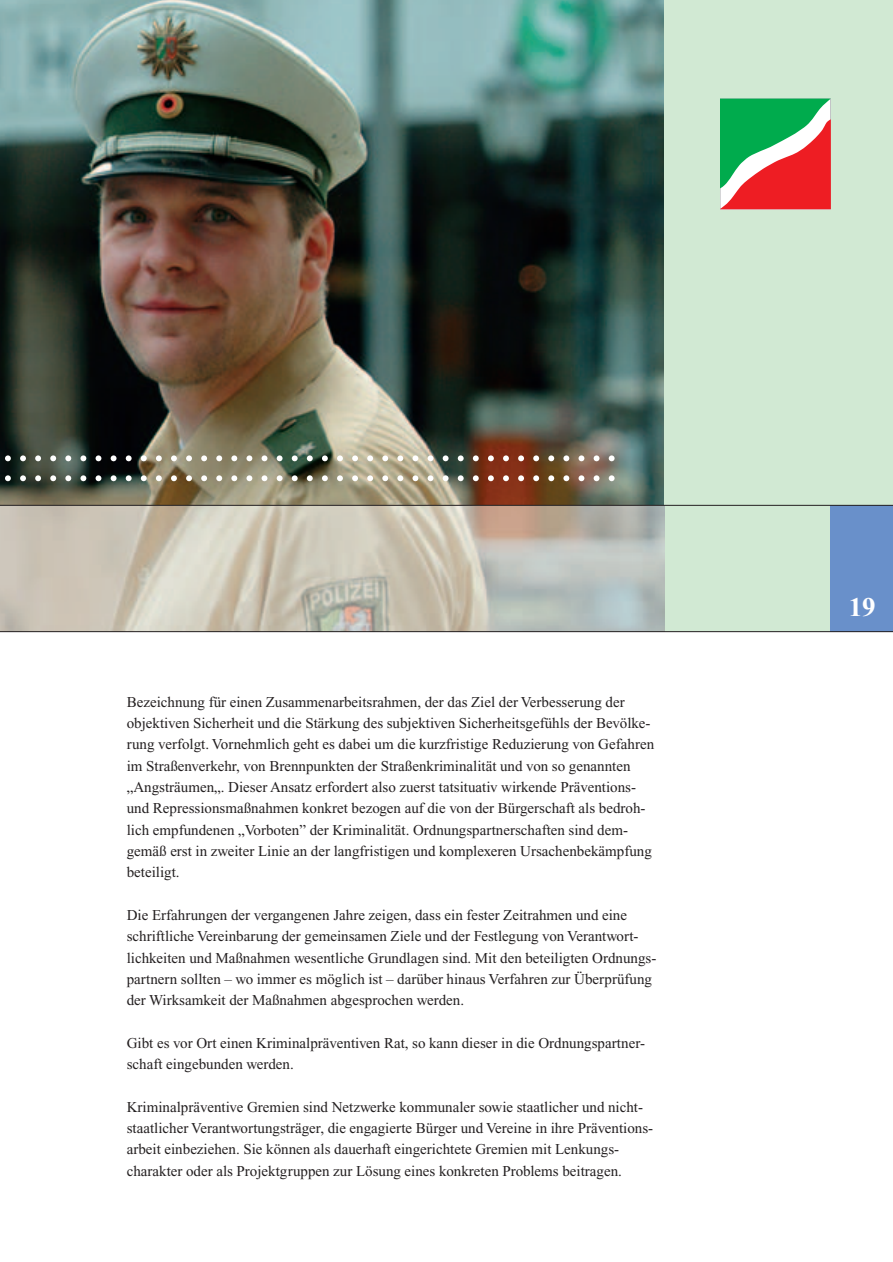
<style>
.page{position:relative;width:893px;height:1262px;background:#fff}
.page>*{position:absolute;margin:0;border:0;box-sizing:border-box;transform-origin:0 0}
.t1{font:54.3px "Times New Roman";color:#fff}
.t2{font:700 27px "Times New Roman";color:#fff}
.t3{font:15px/21.3px "Times New Roman";color:#231f20}
</style>
<div class="page">
<img style="left:1px;top:0;width:663px;height:505px">
<div style="left:664px;top:0;width:228px;height:631px;background:#d1e9d3"></div>
<svg style="left:1px;top:506px;width:663px;height:125px;background:#c6c1b5"></svg>
<div style="left:830px;top:505px;width:62px;height:126px;background:#6990ca"></div>
<svg style="left:720px;top:98px;width:110px;height:111px;background:#8f815d"></svg>
<hr style="left:1px;top:505px;width:891px;height:1px;background:#231f20">
<hr style="left:1px;top:631px;width:891px;height:1px;background:#231f20">
<h1 class="t1" style="left:0;top:443px;width:620px">:::::::::::::::::::::::::::::::::::::::::</h1>
<p class="t3" style="left:127px;top:692px;width:529px">Bezeichnung für einen Zusammenarbeitsrahmen, der das Ziel der Verbesserung der objektiven Sicherheit und die Stärkung des subjektiven Sicherheitsgefühls der Bevölke&shy;rung verfolgt. Vornehmlich geht es dabei um die kurzfristige Reduzierung von Gefahren im Straßenverkehr, von Brennpunkten der Straßenkriminalität und von so genannten „Angsträumen„. Dieser Ansatz erfordert also zuerst tatsituativ wirkende Präventions&shy;und Repressionsmaßnahmen konkret bezogen auf die von der Bürgerschaft als bedroh&shy;lich empfundenen „Vorboten” der Kriminalität. Ordnungspartnerschaften sind dem&shy;gemäß erst in zweiter Linie an der langfristigen und komplexeren Ursachenbekämpfung beteiligt.</p>
<p class="t3" style="left:127px;top:905px;width:531px">Die Erfahrungen der vergangenen Jahre zeigen, dass ein fester Zeitrahmen und eine schriftliche Vereinbarung der gemeinsamen Ziele und der Festlegung von Verantwort&shy;lichkeiten und Maßnahmen wesentliche Grundlagen sind. Mit den beteiligten Ordnungs&shy;partnern sollten – wo immer es möglich ist – darüber hinaus Verfahren zur Überprüfung der Wirksamkeit der Maßnahmen abgesprochen werden.</p>
<p class="t3" style="left:127px;top:1033px;width:520px">Gibt es vor Ort einen Kriminalpräventiven Rat, so kann dieser in die Ordnungspartner&shy;schaft eingebunden werden.</p>
<p class="t3" style="left:127px;top:1097px;width:528px">Kriminalpräventive Gremien sind Netzwerke kommunaler sowie staatlicher und nicht&shy;staatlicher Verantwortungsträger, die engagierte Bürger und Vereine in ihre Präventions&shy;arbeit einbeziehen. Sie können als dauerhaft eingerichtete Gremien mit Lenkungs&shy;charakter oder als Projektgruppen zur Lösung eines konkreten Problems beitragen.</p>
<h2 class="t2" style="left:848px;top:598px;width:28px">19</h2>
</div>
